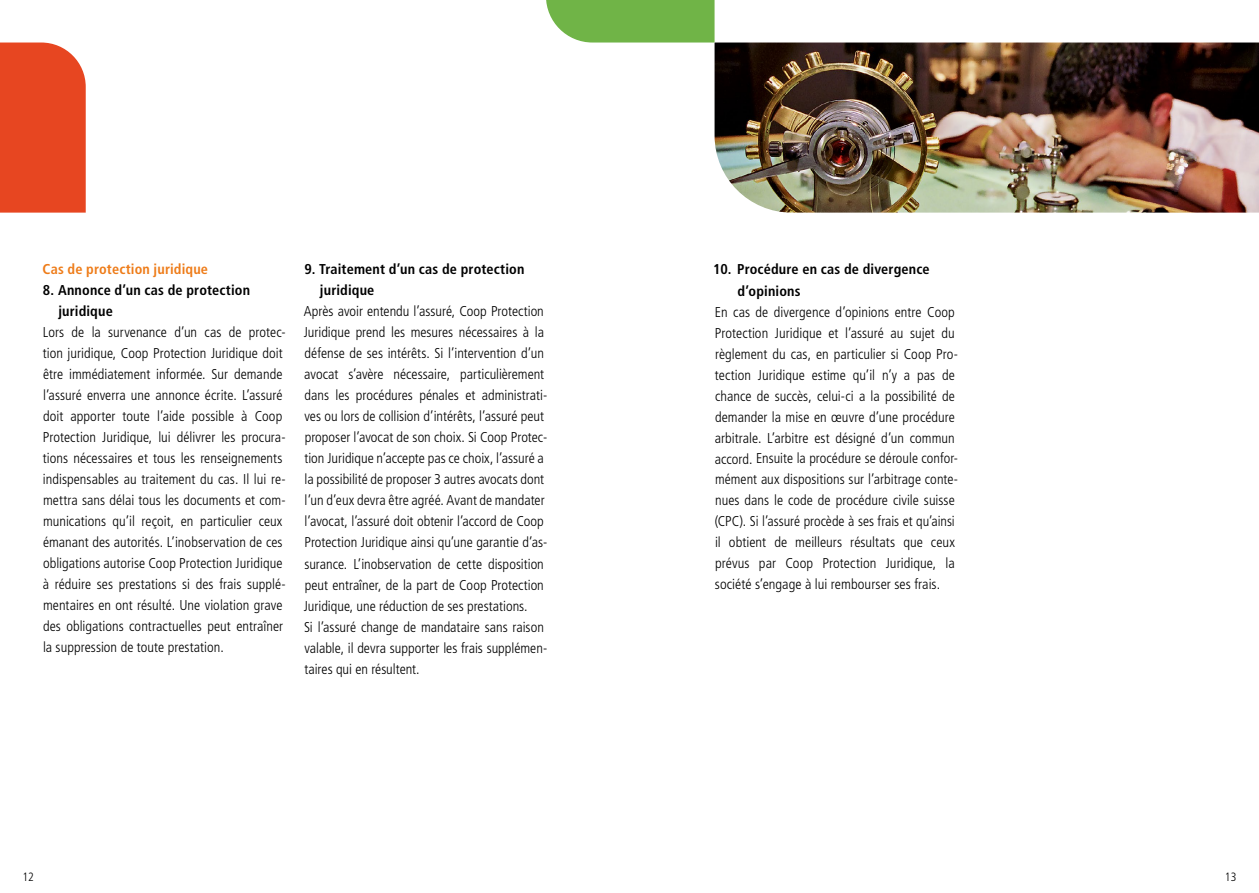
<style>
.page{position:relative;width:1259px;height:893px;background:#fff}
.page>*{position:absolute;margin:0;border:0;box-sizing:border-box;transform-origin:0 0}
.t1{font:300 condensed 14.25px/21px "Frutiger LT Std";color:#000001}
.t2{font:700 condensed 14.25px/21px "Frutiger LT Std";letter-spacing:.01em;color:#000001}
.t3{font:700 condensed 14.25px "Frutiger LT Std";letter-spacing:.01em;color:#ee7c19}
.t4{font:300 condensed 12px "Frutiger LT Std";color:#000001}
</style>
<div class="page">
<img style="left:714px;top:43px;width:545px;height:170px">
<svg style="left:546px;top:0;width:168px;height:43px;background:#7ab954"></svg>
<div style="left:0;top:43px;width:86px;height:170px;background:#e74621"></div>
<p class="t3" style="left:43px;top:261px;width:167px">Cas de protection juridique</p>
<p class="t2" style="left:58px;top:280px;width:193px;text-indent:-15px">8. Annonce d’un cas de protection juridique</p>
<p class="t1" style="left:43px;top:322px;width:244px">Lors de la survenance d’un cas de protec&shy;tion juridique, Coop Protection Juridique doit être immédiatement informée. Sur demande l’assuré enverra une annonce écrite. L’assuré doit apporter toute l’aide possible à Coop Protection Juridique, lui délivrer les procura&shy;tions nécessaires et tous les renseignements indispensables au traitement du cas. Il lui re&shy;mettra sans délai tous les documents et com&shy;munications qu’il reçoit, en particulier ceux émanant des autorités. L’inobservation de ces obligations autorise Coop Protection Juridique à réduire ses prestations si des frais supplé&shy;mentaires en ont résulté. Une violation grave des obligations contractuelles peut entraîner la suppression de toute prestation.</p>
<p class="t2" style="left:320px;top:259px;width:206px;text-indent:-16px">9. Traitement d’un cas de protection juridique</p>
<p class="t1" style="left:304px;top:301px;width:245px">Après avoir entendu l’assuré, Coop Protection Juridique prend les mesures nécessaires à la défense de ses intérêts. Si l’intervention d’un avocat s’avère nécessaire, particulièrement dans les procédures pénales et administrati&shy;ves ou lors de collision d’intérêts, l’assuré peut proposer l’avocat de son choix. Si Coop Protec&shy;tion Juridique n’accepte pas ce choix, l’assuré a la possibilité de proposer 3 autres avocats dont l’un d’eux devra être agréé. Avant de mandater l’avocat, l’assuré doit obtenir l’accord de Coop Protection Juridique ainsi qu’une garantie d’as&shy;surance. L’inobservation de cette disposition peut entraîner, de la part de Coop Protection Juridique, une réduction de ses prestations.<br>Si l’assuré change de mandataire sans raison valable, il devra supporter les frais supplémen&shy;taires qui en résultent.</p>
<p class="t2" style="left:737px;top:259px;width:193px;text-indent:-24px">10. Procédure en cas de divergence d’opinions</p>
<p class="t1" style="left:714px;top:301px;width:245px">En cas de divergence d’opinions entre Coop Protection Juridique et l’assuré au sujet du règlement du cas, en particulier si Coop Pro&shy;tection Juridique estime qu’il n’y a pas de chance de succès, celui-ci a la possibilité de demander la mise en œuvre d’une procédure arbitrale. L’arbitre est désigné d’un commun accord. Ensuite la procédure se déroule confor&shy;mément aux dispositions sur l’arbitrage conte&shy;nues dans le code de procédure civile suisse (CPC). Si l’assuré procède à ses frais et qu’ainsi il obtient de meilleurs résultats que ceux prévus par Coop Protection Juridique, la société s’engage à lui rembourser ses frais.</p>
<p class="t4" style="left:22px;top:870px;width:13px">12</p>
<p class="t4" style="left:1225px;top:870px;width:13px">13</p>
</div>
